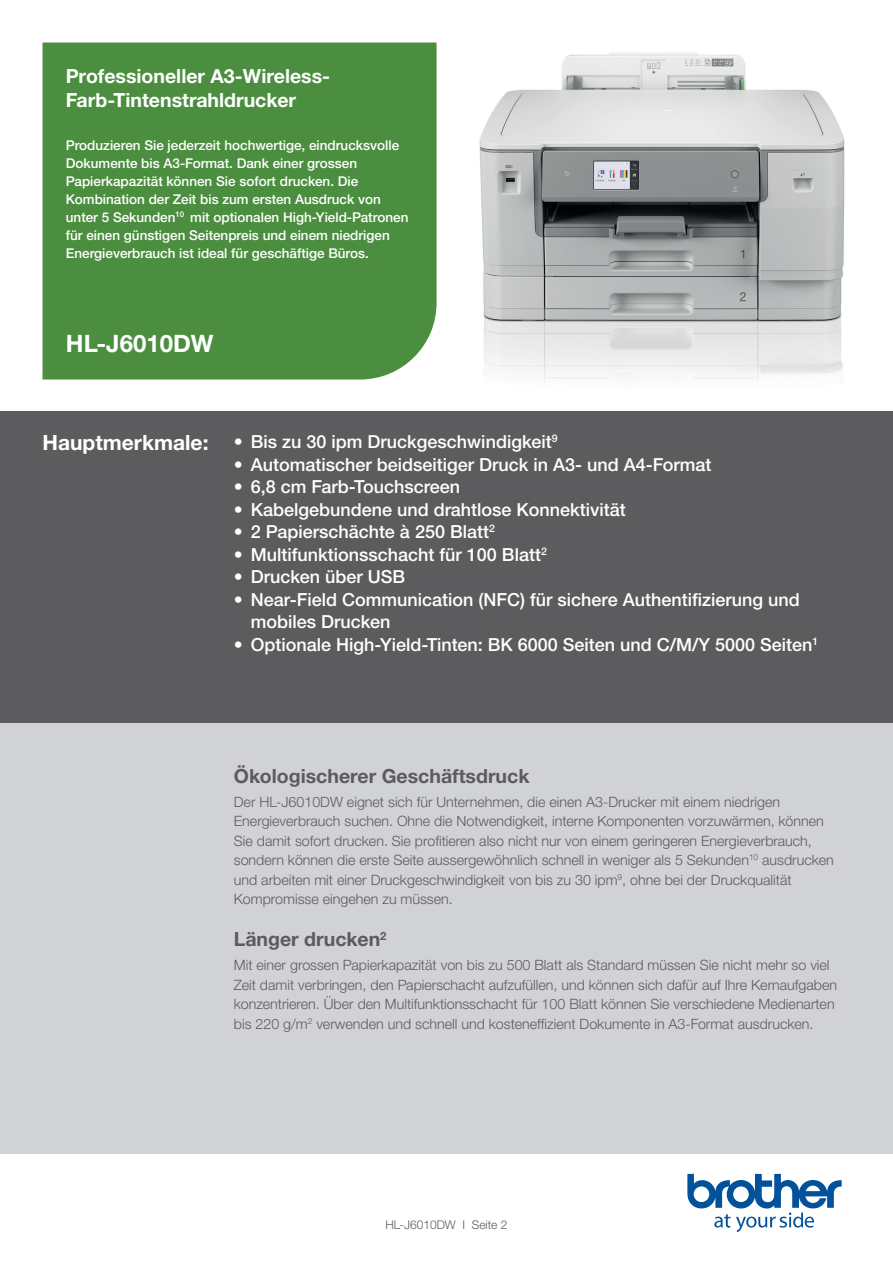
<style>
.page{position:relative;width:893px;height:1263px;background:#fff}
.page>*{position:absolute;margin:0;border:0;box-sizing:border-box;transform-origin:0 0}
.t1{font:700 24px "Helvetica Neue LTW1 G";color:#fff}
.t2{font:700 19.5px/24px "Helvetica Neue LTW1 G";color:#fff}
.t3{font:700 19.5px "Helvetica Neue LTW1 G";color:#5c5c5f}
.t4{font:500 18px/22.5px "Helvetica Neue LTW1 G";color:#fff}
.t5{font:300 14.25px/19.5px "Helvetica Neue LTW1 G";color:#5c5c5f}
.t6{font:500 13.5px/18px "Helvetica Neue LTW1 G";color:#fff}
.t7{font:300 12px "Helvetica Neue LTW1 G";color:#5c5c5f}
.s1{font-weight:700;font-size:21px}
</style>
<div class="page">
<img style="left:479px;top:52px;width:366px;height:331px">
<div style="left:0;top:642px;width:893px;height:512px;background:#d1d2d4"></div>
<div style="left:43px;top:43px;width:394px;height:336px;background:#4c8e40"></div>
<div style="left:0;top:411px;width:893px;height:312px;background:#5c5c5f"></div>
<svg style="left:687px;top:1174px;width:155px;height:58px"></svg>
<h2 class="t2" style="left:66px;top:64px;width:266px">Professioneller A3-Wireless-<br>Farb-Tintenstrahldrucker</h2>
<p class="t6" style="left:66px;top:136px;width:344px">Produzieren Sie jederzeit hochwertige, eindrucksvolle Dokumente bis A3-Format. Dank einer grossen Papierkapazität können Sie sofort drucken. Die Kombination der Zeit bis zum ersten Ausdruck von unter 5 Sekunden<sup>10</sup> mit optionalen High-Yield-Patronen für einen günstigen Seitenpreis und einem niedrigen Energieverbrauch ist ideal für geschäftige Büros.</p>
<h1 class="t1" style="left:66px;top:328px;width:149px">HL-J6010DW</h1>
<p class="t4" style="left:43px;top:431px;width:516px"><span class="s1">Hauptmerkmale:</span> • Bis zu 30 ipm Druckgeschwindigkeit<sup>9</sup></p>
<p class="t4" style="left:234px;top:453px;width:479px">• Automatischer beidseitiger Druck in A3- und A4-Format</p>
<p class="t4" style="left:234px;top:476px;width:228px">• 6,8 cm Farb-Touchscreen</p>
<p class="t4" style="left:234px;top:498px;width:393px">• Kabelgebundene und drahtlose Konnektivität</p>
<p class="t4" style="left:234px;top:521px;width:262px">• 2 Papierschächte à 250 Blatt<sup>2</sup></p>
<p class="t4" style="left:234px;top:543px;width:314px">• Multifunktionsschacht für 100 Blatt<sup>2</sup></p>
<p class="t4" style="left:234px;top:566px;width:173px">• Drucken über USB</p>
<p class="t4" style="left:251px;top:588px;width:550px;text-indent:-17px">• Near-Field Communication (NFC) für sichere Authentifizierung und mobiles Drucken</p>
<p class="t4" style="left:234px;top:633px;width:586px">• Optionale High-Yield-Tinten: BK 6000 Seiten und C/M/Y 5000 Seiten<sup>1</sup></p>
<h2 class="t3" style="left:234px;top:763px;width:297px">Ökologischerer Geschäftsdruck</h2>
<p class="t5" style="left:234px;top:792px;width:601px">Der HL-J6010DW eignet sich für Unternehmen, die einen A3-Drucker mit einem niedrigen Energieverbrauch suchen. Ohne die Notwendigkeit, interne Komponenten vorzuwärmen, können Sie damit sofort drucken. Sie profitieren also nicht nur von einem geringeren Energieverbrauch, sondern können die erste Seite aussergewöhnlich schnell in weniger als 5 Sekunden<sup>10</sup> ausdrucken und arbeiten mit einer Druckgeschwindigkeit von bis zu 30 ipm<sup>9</sup>, ohne bei der Druckqualität Kompromisse eingehen zu müssen.</p>
<h2 class="t3" style="left:234px;top:927px;width:154px">Länger drucken<sup>2</sup></h2>
<p class="t5" style="left:234px;top:955px;width:605px">Mit einer grossen Papierkapazität von bis zu 500 Blatt als Standard müssen Sie nicht mehr so viel Zeit damit verbringen, den Papierschacht aufzufüllen, und können sich dafür auf Ihre Kernaufgaben konzentrieren. Über den Multifunktionsschacht für 100 Blatt können Sie verschiedene Medienarten bis 220 g/m<sup>2</sup> verwenden und schnell und kosteneffizient Dokumente in A3-Format ausdrucken.</p>
<p class="t7" style="left:385px;top:1217px;width:123px">HL-J6010DW I Seite 2</p>
</div>
